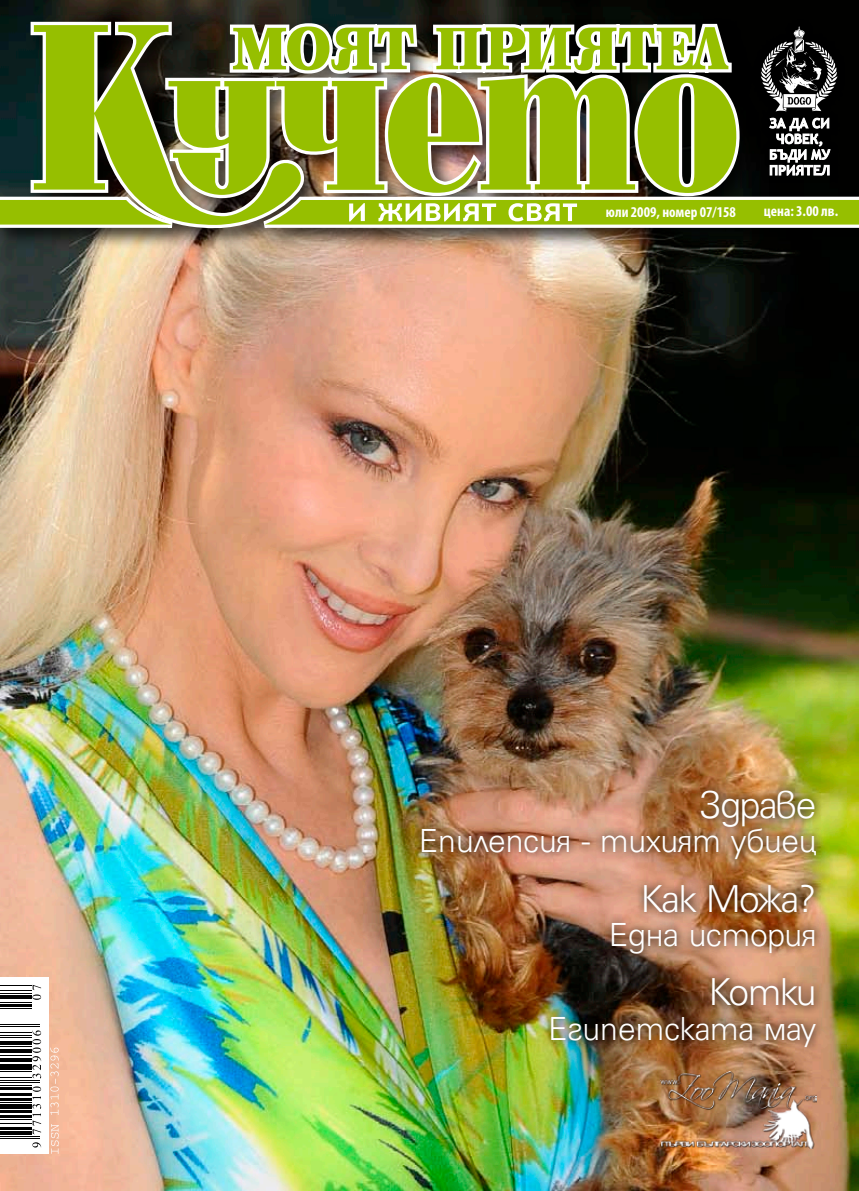
<style>
.page{position:relative;width:859px;height:1191px;background:#fff}
.page>*{position:absolute;margin:0;border:0;box-sizing:border-box;transform-origin:0 0}
.t1{font:300 42px "Universum Bg";letter-spacing:-.03em;color:#fff}
.t2{font:300 36px "Universum Bg";letter-spacing:-.005em;color:#fff}
.t3{font:700 condensed 15px "Myriad Pro";color:#fff}
</style>
<div class="page">
<img style="left:0;top:0;width:859px;height:1191px">
<div style="left:0;top:15px;width:859px;height:235px;background:#000;opacity:.75"></div>
<svg style="left:27px;top:19px;width:716px;height:172px"></svg>
<svg style="left:226px;top:0;width:509px;height:25px;background:#161a15"></svg>
<svg style="left:34px;top:25px;width:702px;height:166px;background:#8da230"></svg>
<svg style="left:233px;top:27px;width:495px;height:43px"></svg>
<svg style="left:0;top:977px;width:48px;height:176px"></svg>
<hr style="left:0;top:1138px;width:39px;height:1px;background:#000">
<hr style="left:0;top:1135px;width:39px;height:1px;background:#000">
<svg style="left:0;top:1130px;width:32px;height:4px"></svg>
<hr style="left:0;top:1127px;width:32px;height:2px;background:#000">
<hr style="left:0;top:1123px;width:32px;height:1px;background:#000">
<hr style="left:0;top:1118px;width:32px;height:1px;background:#000">
<hr style="left:0;top:1115px;width:32px;height:2px;background:#000">
<hr style="left:0;top:1110px;width:32px;height:2px;background:#000">
<hr style="left:0;top:1104px;width:32px;height:4px;background:#000">
<hr style="left:0;top:1101px;width:32px;height:1px;background:#000">
<hr style="left:0;top:1098px;width:32px;height:2px;background:#000">
<hr style="left:0;top:1093px;width:32px;height:2px;background:#000">
<hr style="left:0;top:1087px;width:32px;height:2px;background:#000">
<hr style="left:0;top:1084px;width:32px;height:1px;background:#000">
<hr style="left:0;top:1082px;width:39px;height:1px;background:#000">
<hr style="left:0;top:1079px;width:39px;height:1px;background:#000">
<hr style="left:0;top:1077px;width:32px;height:1px;background:#000">
<hr style="left:0;top:1071px;width:32px;height:1px;background:#000">
<hr style="left:0;top:1067px;width:32px;height:2px;background:#000">
<hr style="left:0;top:1064px;width:32px;height:2px;background:#000">
<hr style="left:0;top:1058px;width:32px;height:3px;background:#000">
<hr style="left:0;top:1055px;width:32px;height:1px;background:#000">
<hr style="left:0;top:1049px;width:32px;height:3px;background:#000">
<hr style="left:0;top:1045px;width:32px;height:1px;background:#000">
<svg style="left:0;top:1040px;width:32px;height:4px"></svg>
<hr style="left:0;top:1037px;width:32px;height:1px;background:#000">
<hr style="left:0;top:1034px;width:32px;height:1px;background:#000">
<hr style="left:0;top:1032px;width:32px;height:1px;background:#000">
<hr style="left:0;top:1026px;width:39px;height:1px;background:#000">
<hr style="left:0;top:1023px;width:39px;height:1px;background:#000">
<hr style="left:0;top:1008px;width:32px;height:1px;background:#000">
<hr style="left:0;top:1004px;width:32px;height:2px;background:#000">
<hr style="left:0;top:1001px;width:32px;height:1px;background:#000">
<hr style="left:0;top:995px;width:32px;height:4px;background:#000">
<hr style="left:0;top:993px;width:32px;height:1px;background:#000">
<hr style="left:0;top:989px;width:32px;height:1px;background:#000">
<hr style="left:0;top:985px;width:32px;height:1px;background:#000">
<svg style="left:32px;top:1142px;width:9px;height:5px"></svg>
<svg style="left:32px;top:1086px;width:9px;height:48px"></svg>
<svg style="left:32px;top:1030px;width:9px;height:48px"></svg>
<svg style="left:32px;top:985px;width:9px;height:14px"></svg>
<svg style="left:50px;top:1047px;width:9px;height:106px"></svg>
<svg style="left:0;top:191px;width:859px;height:40px"></svg>
<img style="left:413px;top:780px;width:412px;height:274px">
<img style="left:660px;top:1071px;width:156px;height:77px">
<div style="left:751px;top:17px;width:94px;height:166px;background:#000"></div>
<svg style="left:761px;top:26px;width:76px;height:85px"></svg>
<svg style="left:769px;top:118px;width:61px;height:58px"></svg>
<p class="t3" style="left:606px;top:202px;width:131px">юли 2009, номер 07/158</p>
<p class="t3" style="left:764px;top:202px;width:76px">цена: 3.00 лв.</p>
<p class="t1" style="left:699px;top:780px;width:118px">Здраве</p>
<p class="t2" style="left:419px;top:820px;width:399px">Епилепсия - тихият убиец</p>
<p class="t1" style="left:641px;top:874px;width:177px">Как Можа?</p>
<p class="t2" style="left:609px;top:914px;width:209px">Една история</p>
<p class="t1" style="left:708px;top:968px;width:109px">Котки</p>
<p class="t2" style="left:548px;top:1008px;width:270px">Египетската мау</p>
</div>
